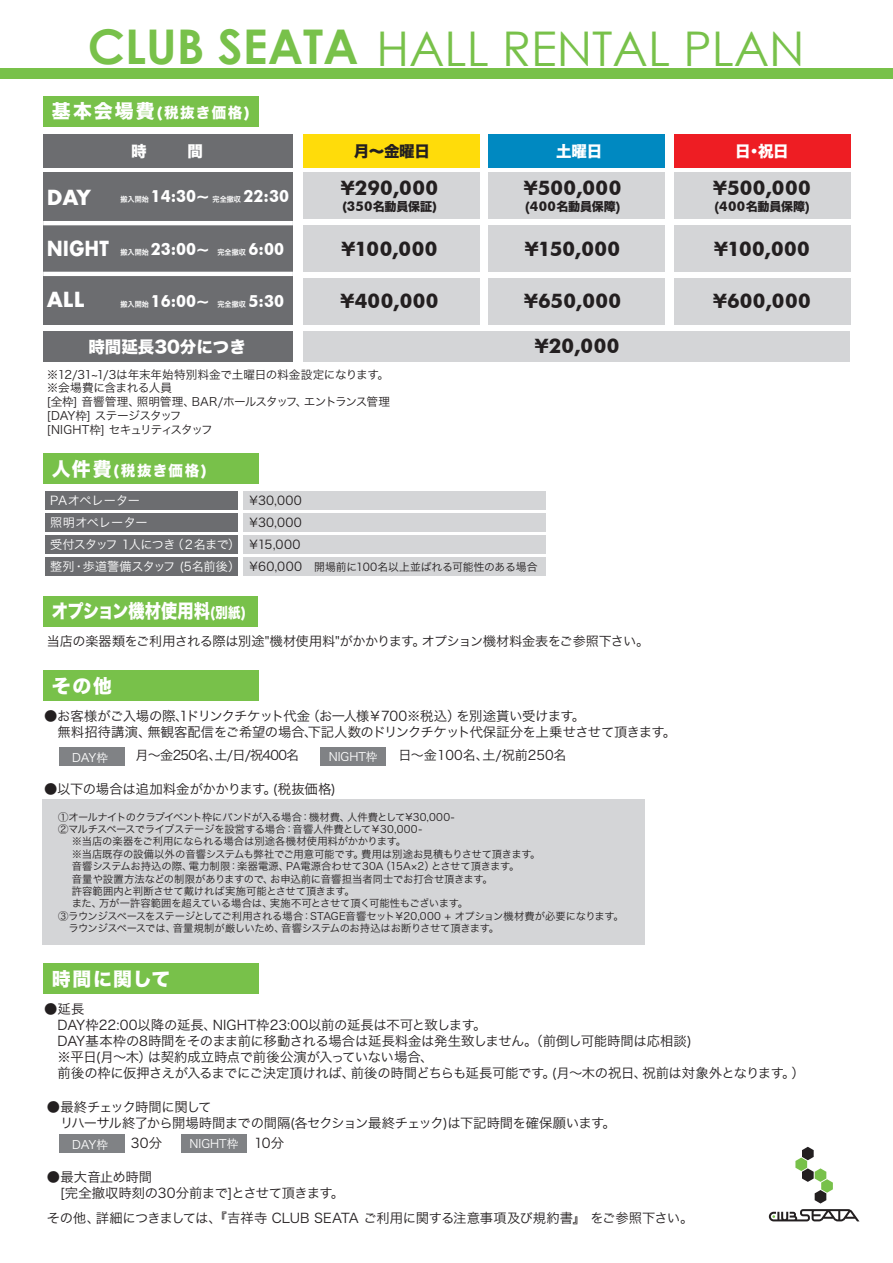
<style>
.page{position:relative;width:893px;height:1263px;background:#fff}
.page>*{position:absolute;margin:0;border:0;box-sizing:border-box;transform-origin:0 0}
.t1{font:47.85px "Century Gothic";color:#78c14a}
.t2{font:700 20.25px "Futura BT";letter-spacing:.02em;color:#231f20}
.t3{font:700 20.25px "Futura";color:#fff}
.t4{font:700 20.25px "Futura";color:#fff;scale:.87 1}
.t5{font:18.9px "Hira Kaku Std N W8";letter-spacing:-.005em;color:#fff;scale:.85 1}
.t6{font:18.9px "Hira Kaku Std N W8";letter-spacing:.015em;color:#fff}
.t7{font:700 16.8px "Futura BT";color:#fff;scale:.95 1}
.t8{font:16.5px "Hira Kaku Std N W8";color:#fff}
.t9{font:15.45px "Hira Kaku Std W8";color:#fff}
.t10{font:15.45px "Hira Kaku Std W8";color:#231f20}
.t11{font:14.55px "Hira Kaku Std N W8";letter-spacing:.1em;color:#fff}
.t12{font:700 13.5px "Futura BT";letter-spacing:.03em;color:#231f20}
.t13{font:13.35px/16px "Hira Kaku Pro W3";letter-spacing:-.025em;color:#231f20}
.t14{font:13.35px/16px "Hira Kaku Pro W3";letter-spacing:-.045em;color:#231f20}
.t15{font:13.05px "Hira Kaku Pro W3";letter-spacing:-.02em;color:#231f20}
.t16{font:13.05px "Hira Kaku Pro W3";letter-spacing:-.055em;color:#231f20}
.t17{font:13.05px "Hira Kaku Pro W3";color:#231f20}
.t18{font:12.15px/22px "Hira Kaku Pro W3";letter-spacing:-.035em;color:#fff}
.t19{font:12.15px/22px "Hira Kaku Pro W3";letter-spacing:.03em;color:#231f20;text-align:justify}
.t20{font:12px "Hira Kaku Std W8";letter-spacing:-.015em;color:#231f20}
.t21{font:11.7px/14px "Hira Kaku Pro W3";letter-spacing:-.03em;color:#231f20}
.t22{font:11.7px "Hira Kaku Pro W3";color:#fff}
.t23{font:10.8px "Hira Kaku Pro W3";letter-spacing:-.015em;color:#231f20}
.t24{font:10.35px/12.5px "Hira Kaku Pro W3";letter-spacing:-.02em;color:#231f20}
.t25{font:7.5px "Hira Kaku Pro W6";color:#fff;scale:.95 1}
.s1{font-weight:700}
.s2{font-size:18.9px}
.s3{font-family:"Futura BT";font-weight:700;font-size:13.5px}
.s4{font-family:"Hira Kaku Std W8";font-weight:400;font-size:12px}
.s5{font-size:12.15px}
.s6{font-size:14.55px}
</style>
<div class="page">
<div style="left:303px;top:172px;width:177px;height:47px;background:#d4d5d7"></div>
<div style="left:489px;top:172px;width:176px;height:47px;background:#d4d5d7"></div>
<div style="left:674px;top:172px;width:176px;height:47px;background:#d4d5d7"></div>
<div style="left:303px;top:225px;width:177px;height:47px;background:#d4d5d7"></div>
<div style="left:489px;top:225px;width:176px;height:47px;background:#d4d5d7"></div>
<div style="left:674px;top:225px;width:176px;height:47px;background:#d4d5d7"></div>
<div style="left:303px;top:278px;width:177px;height:47px;background:#d4d5d7"></div>
<div style="left:489px;top:278px;width:176px;height:47px;background:#d4d5d7"></div>
<div style="left:674px;top:278px;width:176px;height:47px;background:#d4d5d7"></div>
<div style="left:674px;top:134px;width:176px;height:34px;background:#ee1d23"></div>
<div style="left:489px;top:134px;width:176px;height:34px;background:#0089c1"></div>
<div style="left:303px;top:134px;width:177px;height:34px;background:#ffdc0a"></div>
<div style="left:43px;top:962px;width:215px;height:31px;background:#78c14a"></div>
<div style="left:43px;top:453px;width:215px;height:31px;background:#78c14a"></div>
<div style="left:43px;top:96px;width:215px;height:31px;background:#78c14a"></div>
<div style="left:43px;top:596px;width:214px;height:31px;background:#78c14a"></div>
<div style="left:43px;top:670px;width:215px;height:31px;background:#78c14a"></div>
<div style="left:303px;top:331px;width:547px;height:30px;background:#d4d5d7"></div>
<div style="left:43px;top:331px;width:250px;height:30px;background:#6c6d70"></div>
<div style="left:45px;top:491px;width:193px;height:18px;background:#6c6d70"></div>
<div style="left:45px;top:513px;width:193px;height:18px;background:#6c6d70"></div>
<div style="left:45px;top:535px;width:193px;height:18px;background:#6c6d70"></div>
<div style="left:45px;top:557px;width:193px;height:18px;background:#6c6d70"></div>
<div style="left:243px;top:491px;width:303px;height:18px;background:#d4d5d7"></div>
<div style="left:243px;top:513px;width:303px;height:19px;background:#d4d5d7"></div>
<div style="left:243px;top:535px;width:303px;height:19px;background:#d4d5d7"></div>
<div style="left:43px;top:799px;width:602px;height:146px;background:#d4d5d7"></div>
<div style="left:243px;top:557px;width:303px;height:19px;background:#d4d5d7"></div>
<div style="left:43px;top:134px;width:250px;height:34px;background:#6c6d70"></div>
<div style="left:43px;top:172px;width:250px;height:51px;background:#6c6d70"></div>
<div style="left:43px;top:223px;width:250px;height:51px;background:#6c6d70"></div>
<div style="left:43px;top:274px;width:250px;height:51px;background:#6c6d70"></div>
<hr style="left:43px;top:221px;width:250px;height:4px;background:#fff">
<hr style="left:43px;top:272px;width:250px;height:4px;background:#fff">
<div style="left:59px;top:747px;width:65px;height:19px;background:#808285"></div>
<div style="left:320px;top:747px;width:66px;height:18px;background:#808285"></div>
<div style="left:59px;top:1135px;width:65px;height:18px;background:#808285"></div>
<div style="left:181px;top:1134px;width:65px;height:19px;background:#808285"></div>
<div style="left:0;top:68px;width:893px;height:11px;background:#78c14a"></div>
<svg style="left:795px;top:1147px;width:38px;height:56px"></svg>
<svg style="left:769px;top:1209px;width:90px;height:12px"></svg>
<h1 class="t1" style="left:88px;top:15px;width:718px"><span class="s1">CLUB SEATA</span> HALL RENTAL PLAN</h1>
<h3 class="t11" style="left:52px;top:104px;width:200px"><span class="s2">基本会場費</span>(税抜き価格)</h3>
<h2 class="t3" style="left:47px;top:183px;width:46px">DAY</h2>
<h2 class="t4" style="left:47px;top:234px;width:73px">NIGHT</h2>
<h2 class="t3" style="left:47px;top:285px;width:39px">ALL</h2>
<h3 class="t9" style="left:131px;top:142px;width:17px">時</h3>
<h3 class="t9" style="left:188px;top:142px;width:17px">間</h3>
<p class="t25" style="left:121px;top:193px;width:31px">搬入開始</p>
<h3 class="t7" style="left:151px;top:186px;width:63px">14:30~</h3>
<p class="t25" style="left:213px;top:193px;width:31px">完全撤収</p>
<h3 class="t7" style="left:244px;top:186px;width:49px">22:30</h3>
<p class="t25" style="left:121px;top:245px;width:31px">搬入開始</p>
<h3 class="t7" style="left:151px;top:239px;width:63px">23:00~</h3>
<p class="t25" style="left:218px;top:245px;width:31px">完全撤収</p>
<h3 class="t7" style="left:249px;top:239px;width:39px">6:00</h3>
<p class="t25" style="left:121px;top:298px;width:31px">搬入開始</p>
<h3 class="t7" style="left:151px;top:291px;width:63px">16:00~</h3>
<p class="t25" style="left:218px;top:298px;width:31px">完全撤収</p>
<h3 class="t7" style="left:249px;top:291px;width:39px">5:30</h3>
<h3 class="t10" style="left:354px;top:142px;width:78px">月～金曜日</h3>
<h3 class="t9" style="left:556px;top:142px;width:48px">土曜日</h3>
<h3 class="t9" style="left:735px;top:142px;width:55px">日・祝日</h3>
<h2 class="t2" style="left:341px;top:175px;width:98px">¥290,000</h2>
<p class="t20" style="left:342px;top:200px;width:97px">(<span class="s3">350</span>名動員保証)</p>
<h2 class="t2" style="left:342px;top:236px;width:97px">¥100,000</h2>
<h2 class="t2" style="left:341px;top:289px;width:99px">¥400,000</h2>
<h2 class="t2" style="left:524px;top:175px;width:99px">¥500,000</h2>
<h3 class="t12" style="left:525px;top:198px;width:97px">(400<span class="s4">名動員保障</span>)</h3>
<h2 class="t2" style="left:525px;top:236px;width:96px">¥150,000</h2>
<h2 class="t2" style="left:524px;top:289px;width:98px">¥650,000</h2>
<h2 class="t2" style="left:713px;top:175px;width:99px">¥500,000</h2>
<h3 class="t12" style="left:714px;top:198px;width:97px">(400<span class="s4">名動員保障</span>)</h3>
<h2 class="t2" style="left:714px;top:236px;width:97px">¥100,000</h2>
<h2 class="t2" style="left:713px;top:289px;width:99px">¥600,000</h2>
<h3 class="t8" style="left:88px;top:337px;width:159px">時間延長30分につき</h3>
<h2 class="t2" style="left:535px;top:334px;width:86px">¥20,000</h2>
<p class="t21" style="left:47px;top:366px;width:345px">※12/31~1/3は年末年始特別料金で土曜日の料金設定になります。※会場費に含まれる人員<br>[全枠] 音響管理、照明管理、BAR/ホールスタッフ、エントランス管理[DAY枠] ステージスタッフ<br>[NIGHT枠] セキュリティスタッフ</p>
<h3 class="t11" style="left:52px;top:462px;width:157px"><span class="s2">人件費</span>(税抜き価格)</h3>
<p class="t18" style="left:50px;top:489px;width:192px">PAオペレーター<br>照明オペレーター<br>受付スタッフ 1人につき（２名まで）整列・歩道警備スタッフ (5名前後）</p>
<p class="t19" style="left:250px;top:489px;width:54px">¥30,000 ¥30,000 ¥15,000</p>
<p class="t23" style="left:250px;top:558px;width:289px"><span class="s5">¥60,000</span> 開場前に100名以上並ばれる可能性のある場合</p>
<h3 class="t5" style="left:52px;top:600px;width:230px">オプション機材使用料<span class="s6">(別紙)</span></h3>
<p class="t15" style="left:47px;top:630px;width:604px">当店の楽器類をご利用される際は別途"機材使用料"がかかります。オプション機材料金表をご参照下さい。</p>
<h3 class="t6" style="left:52px;top:676px;width:62px">その他</h3>
<p class="t13" style="left:58px;top:707px;width:620px;text-indent:-13px">●お客様がご入場の際､1ドリンクチケット代金（お一人様￥700※税込）を別途貰い受けます。<br>無料招待講演、無観客配信をご希望の場合､下記人数のドリンクチケット代保証分を上乗せさせて頂きます。</p>
<p class="t22" style="left:72px;top:747px;width:37px">DAY枠</p>
<p class="t16" style="left:136px;top:743px;width:165px">月～金250名､土/日/祝400名</p>
<p class="t22" style="left:329px;top:746px;width:50px">NIGHT枠</p>
<p class="t13" style="left:44px;top:780px;width:293px">●以下の場合は追加料金がかかります。(税抜価格)</p>
<p class="t17" style="left:398px;top:743px;width:170px">日～金100名、土/祝前250名</p>
<p class="t24" style="left:58px;top:810px;width:567px">①オールナイトのクラブイベント枠にバンドが入る場合：機材費、人件費として¥30,000-<br>②マルチスペースでライブステージを設営する場合：音響人件費として￥30,000-<br>　 ※当店の楽器をご利用になられる場合は別途各機材使用料がかかります。<br>　 ※当店既存の設備以外の音響システムも弊社でご用意可能です。費用は別途お見積もりさせて頂きます。<br>　 音響システムお持込の際、電力制限：楽器電源、PA電源合わせて30A（15A×2）とさせて頂きます。<br>　 音量や設置方法などの制限がありますので、お申込前に音響担当者同士でお打合せ頂きます。<br>　 許容範囲内と判断させて戴ければ実施可能とさせて頂きます。<br>　 また、万が一許容範囲を超えている場合は、実施不可とさせて頂く可能性もございます。<br>③ラウンジスペースをステージとしてご利用される場合：STAGE音響セット￥20,000 + オプション機材費が必要になります。　ラウンジスペースでは、音量規制が厳しいため、音響システムのお持込はお断りさせて頂きます。</p>
<h3 class="t6" style="left:52px;top:968px;width:120px">時間に関して</h3>
<p class="t13" style="left:44px;top:1000px;width:649px">●延長<br>　DAY枠22:00以降の延長、NIGHT枠23:00以前の延長は不可と致します。<br>　DAY基本枠の8時間をそのまま前に移動される場合は延長料金は発生致しません。（前倒し可能時間は応相談)　※平日(月～木）は契約成立時点で前後公演が入っていない場合、</p>
<p class="t13" style="left:58px;top:1064px;width:749px">前後の枠に仮押さえが入るまでにご決定頂ければ、前後の時間どちらも延長可能です。(月～木の祝日、祝前は対象外となります。）</p>
<p class="t14" style="left:47px;top:1098px;width:570px">●最終チェック時間に関して<br>　リハーサル終了から開場時間までの間隔(各セクション最終チェック)は下記時間を確保願います。</p>
<p class="t13" style="left:131px;top:1134px;width:33px">30分</p>
<p class="t13" style="left:254px;top:1134px;width:32px">10分</p>
<p class="t22" style="left:72px;top:1134px;width:37px">DAY枠</p>
<p class="t22" style="left:190px;top:1133px;width:50px">NIGHT枠</p>
<p class="t13" style="left:47px;top:1168px;width:299px">●最大音止め時間<br>　[完全撤収時刻の30分前まで]とさせて頂きます。</p>
<p class="t13" style="left:47px;top:1209px;width:648px">その他、詳細につきましては、『吉祥寺 CLUB SEATA ご利用に関する注意事項及び規約書』 をご参照下さい。</p>
</div>
